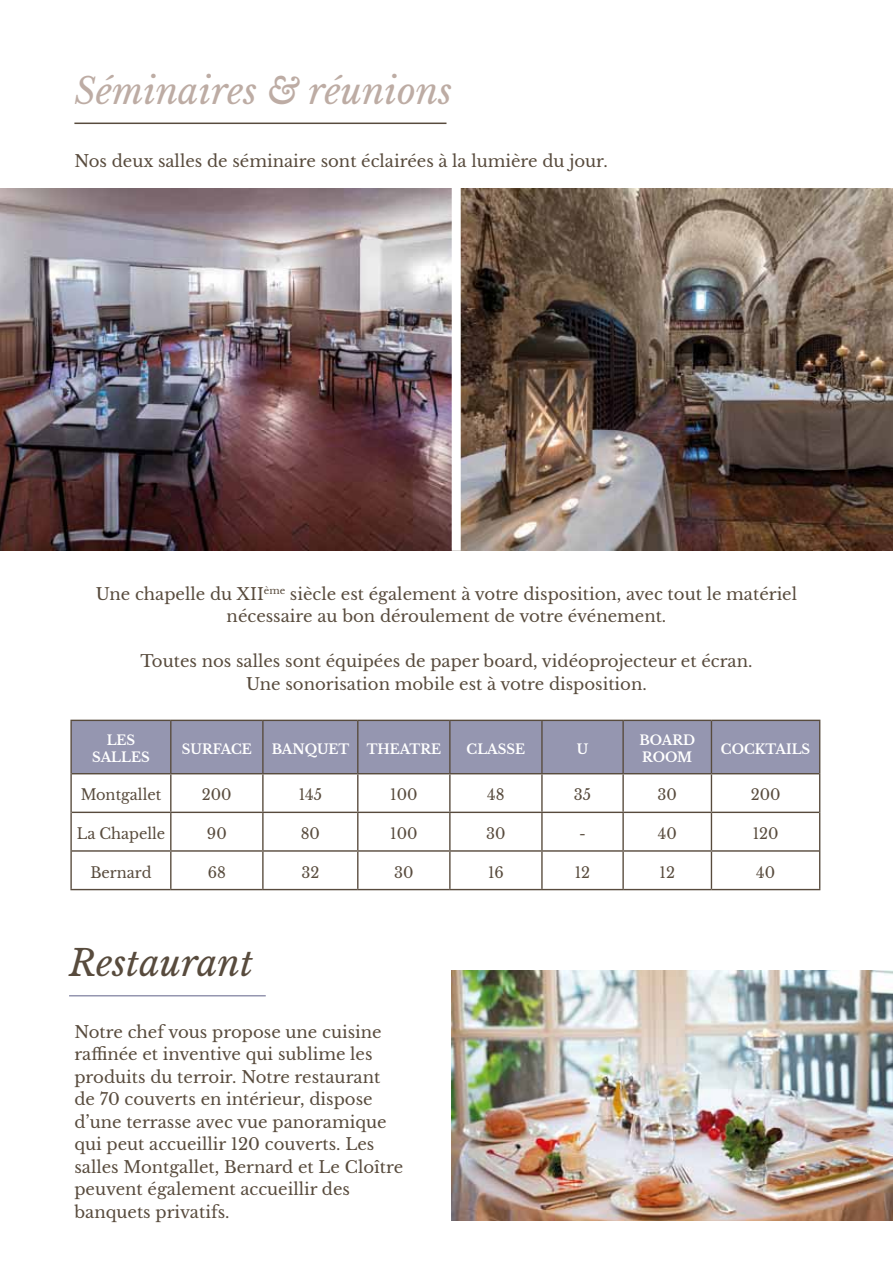
<style>
.page{position:relative;width:893px;height:1263px;background:#fff}
.page>*{position:absolute;margin:0;border:0;box-sizing:border-box;transform-origin:0 0}
.t1{font:italic 36px "Libre Baskerville";color:#bdaca4}
.t2{font:italic 36px "Libre Baskerville";color:#584b3d}
.t3{font:16.5px/22.5px "Libre Baskerville";color:#584b3d;text-align:center}
.t4{font:15px "Libre Baskerville";color:#584b3d}
.t5{font:700 13.5px/16.2px "Libre Baskerville";color:#fff;text-align:center}
</style>
<div class="page">
<div style="left:72px;top:721px;width:747px;height:52px;background:#9596b0"></div>
<hr style="left:70px;top:721px;width:2px;height:53px;background:#584b3d">
<hr style="left:70px;top:720px;width:101px;height:1px;background:#584b3d">
<hr style="left:171px;top:720px;width:92px;height:1px;background:#584b3d">
<hr style="left:170px;top:721px;width:1px;height:52px;background:#584b3d">
<hr style="left:72px;top:773px;width:99px;height:1px;background:#584b3d">
<hr style="left:171px;top:773px;width:92px;height:1px;background:#584b3d">
<hr style="left:262px;top:721px;width:2px;height:52px;background:#584b3d">
<hr style="left:263px;top:720px;width:95px;height:1px;background:#584b3d">
<hr style="left:263px;top:773px;width:95px;height:1px;background:#584b3d">
<hr style="left:357px;top:721px;width:1px;height:52px;background:#584b3d">
<hr style="left:358px;top:720px;width:92px;height:1px;background:#584b3d">
<hr style="left:450px;top:720px;width:92px;height:1px;background:#584b3d">
<hr style="left:542px;top:720px;width:81px;height:1px;background:#584b3d">
<hr style="left:623px;top:720px;width:88px;height:1px;background:#584b3d">
<hr style="left:711px;top:720px;width:109px;height:1px;background:#584b3d">
<hr style="left:449px;top:721px;width:2px;height:52px;background:#584b3d">
<hr style="left:541px;top:721px;width:2px;height:52px;background:#584b3d">
<hr style="left:622px;top:721px;width:2px;height:52px;background:#584b3d">
<hr style="left:711px;top:721px;width:1px;height:52px;background:#584b3d">
<hr style="left:819px;top:721px;width:1px;height:53px;background:#584b3d">
<hr style="left:358px;top:773px;width:92px;height:1px;background:#584b3d">
<hr style="left:450px;top:773px;width:92px;height:1px;background:#584b3d">
<hr style="left:542px;top:773px;width:81px;height:1px;background:#584b3d">
<hr style="left:623px;top:773px;width:88px;height:1px;background:#584b3d">
<hr style="left:711px;top:773px;width:108px;height:1px;background:#584b3d">
<hr style="left:70px;top:774px;width:2px;height:38px;background:#584b3d">
<hr style="left:70px;top:812px;width:2px;height:39px;background:#584b3d">
<hr style="left:170px;top:774px;width:1px;height:38px;background:#584b3d">
<hr style="left:262px;top:774px;width:2px;height:38px;background:#584b3d">
<hr style="left:357px;top:774px;width:1px;height:38px;background:#584b3d">
<hr style="left:449px;top:774px;width:2px;height:38px;background:#584b3d">
<hr style="left:541px;top:774px;width:2px;height:38px;background:#584b3d">
<hr style="left:622px;top:774px;width:2px;height:38px;background:#584b3d">
<hr style="left:711px;top:774px;width:1px;height:38px;background:#584b3d">
<hr style="left:819px;top:774px;width:1px;height:38px;background:#584b3d">
<hr style="left:170px;top:813px;width:1px;height:37px;background:#584b3d">
<hr style="left:262px;top:813px;width:2px;height:37px;background:#584b3d">
<hr style="left:357px;top:813px;width:1px;height:37px;background:#584b3d">
<hr style="left:449px;top:813px;width:2px;height:37px;background:#584b3d">
<hr style="left:541px;top:813px;width:2px;height:37px;background:#584b3d">
<hr style="left:622px;top:813px;width:2px;height:37px;background:#584b3d">
<hr style="left:711px;top:813px;width:1px;height:37px;background:#584b3d">
<hr style="left:819px;top:812px;width:1px;height:39px;background:#584b3d">
<hr style="left:72px;top:812px;width:99px;height:1px;background:#584b3d">
<hr style="left:171px;top:812px;width:92px;height:1px;background:#584b3d">
<hr style="left:263px;top:812px;width:95px;height:1px;background:#584b3d">
<hr style="left:358px;top:812px;width:92px;height:1px;background:#584b3d">
<hr style="left:450px;top:812px;width:92px;height:1px;background:#584b3d">
<hr style="left:542px;top:812px;width:81px;height:1px;background:#584b3d">
<hr style="left:623px;top:812px;width:88px;height:1px;background:#584b3d">
<hr style="left:711px;top:812px;width:108px;height:1px;background:#584b3d">
<hr style="left:70px;top:851px;width:2px;height:38px;background:#584b3d">
<hr style="left:72px;top:850px;width:99px;height:2px;background:#584b3d">
<hr style="left:171px;top:850px;width:92px;height:2px;background:#584b3d">
<hr style="left:263px;top:850px;width:95px;height:2px;background:#584b3d">
<hr style="left:358px;top:850px;width:92px;height:2px;background:#584b3d">
<hr style="left:450px;top:850px;width:92px;height:2px;background:#584b3d">
<hr style="left:542px;top:850px;width:81px;height:2px;background:#584b3d">
<hr style="left:623px;top:850px;width:88px;height:2px;background:#584b3d">
<hr style="left:711px;top:850px;width:108px;height:2px;background:#584b3d">
<hr style="left:170px;top:852px;width:1px;height:37px;background:#584b3d">
<hr style="left:262px;top:852px;width:2px;height:37px;background:#584b3d">
<hr style="left:357px;top:852px;width:1px;height:37px;background:#584b3d">
<hr style="left:449px;top:852px;width:2px;height:37px;background:#584b3d">
<hr style="left:541px;top:852px;width:2px;height:37px;background:#584b3d">
<hr style="left:622px;top:852px;width:2px;height:37px;background:#584b3d">
<hr style="left:711px;top:852px;width:1px;height:37px;background:#584b3d">
<hr style="left:819px;top:851px;width:1px;height:38px;background:#584b3d">
<hr style="left:70px;top:889px;width:101px;height:1px;background:#584b3d">
<hr style="left:171px;top:889px;width:92px;height:1px;background:#584b3d">
<hr style="left:263px;top:889px;width:95px;height:1px;background:#584b3d">
<hr style="left:358px;top:889px;width:92px;height:1px;background:#584b3d">
<hr style="left:450px;top:889px;width:92px;height:1px;background:#584b3d">
<hr style="left:542px;top:889px;width:81px;height:1px;background:#584b3d">
<hr style="left:623px;top:889px;width:88px;height:1px;background:#584b3d">
<hr style="left:711px;top:889px;width:109px;height:1px;background:#584b3d">
<img style="left:0;top:188px;width:893px;height:363px">
<hr style="left:69px;top:995px;width:197px;height:1px;background:#9596b0">
<img style="left:452px;top:970px;width:441px;height:251px">
<hr style="left:74px;top:123px;width:372px;height:1px;background:#584b3d">
<div style="left:452px;top:180px;width:9px;height:371px;background:#fff"></div>
<h1 class="t1" style="left:74px;top:69px;width:379px">Séminaires &amp; réunions</h1>
<p class="t3" style="left:74px;top:150px;width:535px">Nos deux salles de séminaire sont éclairées à la lumière du jour.</p>
<p class="t3" style="left:96px;top:583px;width:703px">Une chapelle du XII<sup>ème</sup> siècle est également à votre disposition, avec tout le matériel nécessaire au bon déroulement de votre événement.</p>
<p class="t3" style="left:141px;top:650px;width:613px">Toutes nos salles sont équipées de paper board, vidéoprojecteur et écran.<br>Une sonorisation mobile est à votre disposition.</p>
<p class="t5" style="left:92px;top:733px;width:59px">LES<br>SALLES</p>
<p class="t5" style="left:182px;top:741px;width:72px">SURFACE</p>
<p class="t5" style="left:272px;top:741px;width:79px">BANQUET</p>
<p class="t5" style="left:367px;top:741px;width:76px">THEATRE</p>
<p class="t5" style="left:467px;top:741px;width:60px">CLASSE</p>
<p class="t5" style="left:577px;top:741px;width:13px">U</p>
<p class="t5" style="left:639px;top:733px;width:57px;text-align:left">BOARD<br>ROOM</p>
<p class="t5" style="left:721px;top:741px;width:91px">COCKTAILS</p>
<p class="t4" style="left:81px;top:786px;width:82px">Montgallet</p>
<p class="t4" style="left:202px;top:786px;width:31px">200</p>
<p class="t4" style="left:299px;top:786px;width:25px">145</p>
<p class="t4" style="left:390px;top:786px;width:29px">100</p>
<p class="t4" style="left:487px;top:786px;width:19px">48</p>
<p class="t4" style="left:574px;top:786px;width:19px">35</p>
<p class="t4" style="left:658px;top:786px;width:21px">30</p>
<p class="t4" style="left:751px;top:786px;width:31px">200</p>
<p class="t4" style="left:77px;top:824px;width:90px">La Chapelle</p>
<p class="t4" style="left:207px;top:824px;width:21px">90</p>
<p class="t4" style="left:301px;top:824px;width:21px">80</p>
<p class="t4" style="left:390px;top:824px;width:29px">100</p>
<p class="t4" style="left:486px;top:824px;width:21px">30</p>
<p class="t4" style="left:579px;top:824px;width:8px">-</p>
<p class="t4" style="left:658px;top:824px;width:20px">40</p>
<p class="t4" style="left:753px;top:824px;width:27px">120</p>
<p class="t4" style="left:90px;top:863px;width:63px">Bernard</p>
<p class="t4" style="left:208px;top:863px;width:20px">68</p>
<p class="t4" style="left:301px;top:863px;width:19px">32</p>
<p class="t4" style="left:394px;top:863px;width:21px">30</p>
<p class="t4" style="left:488px;top:863px;width:17px">16</p>
<p class="t4" style="left:575px;top:863px;width:17px">12</p>
<p class="t4" style="left:660px;top:863px;width:17px">12</p>
<p class="t4" style="left:756px;top:863px;width:20px">40</p>
<h1 class="t2" style="left:69px;top:941px;width:186px">Restaurant</h1>
<p class="t3" style="left:74px;top:1020px;width:330px;text-align:left">Notre chef vous propose une cuisine raffinée et inventive qui sublime les produits du terroir. Notre restaurant de 70 couverts en intérieur, dispose d’une terrasse avec vue panoramique qui peut accueillir 120 couverts. Les salles Montgallet, Bernard et Le Cloître peuvent également accueillir des banquets privatifs.</p>
</div>
